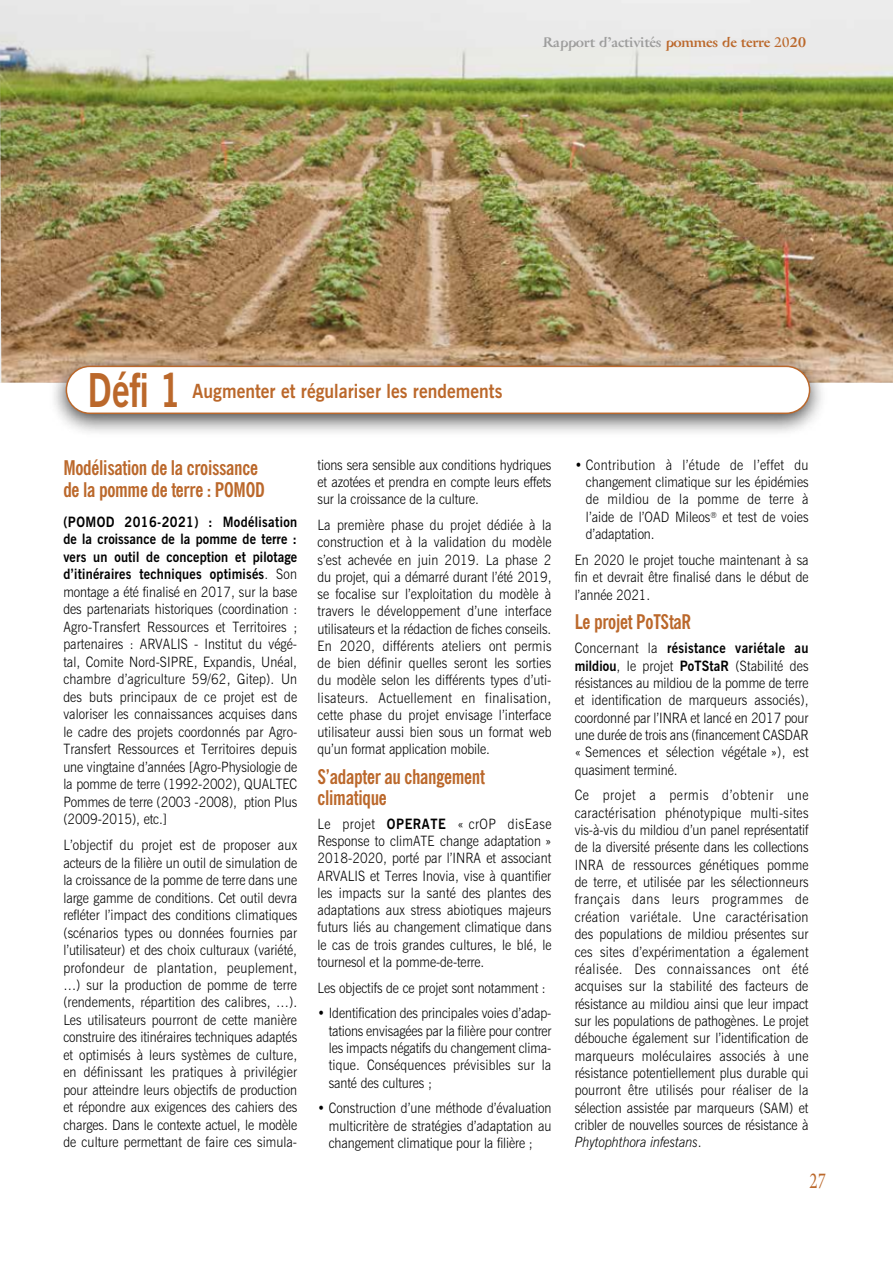
<style>
.page{position:relative;width:893px;height:1263px;background:#fff}
.page>*{position:absolute;margin:0;border:0;box-sizing:border-box;transform-origin:0 0}
.t1{font:700 46.65px "News Gothic BT";color:#bb682b;scale:.76 1}
.t2{font:21px "Air Roman";color:#bb682b;scale:.7 1}
.t3{font:700 condensed 20.25px/21.5px "News Gothic BT";letter-spacing:-.015em;color:#bb682b;scale:.95 1}
.t4{font:700 19.5px "News Gothic BT";letter-spacing:.005em;color:#bb682b;scale:.9 1}
.t5{font:300 14.25px/17.5px "News Gothic BT";letter-spacing:-.005em;color:#000;text-align:justify;scale:.9 1}
.t6{font:700 14.25px "Air";letter-spacing:-.015em;color:#9d9d9c}
.s1{color:#bb682b}
.s2{font-family:"Air Roman";font-weight:400;color:#bb682b}
.s3{font-weight:700}
.s4{font-style:italic}
</style>
<div class="page">
<img style="left:0;top:0;width:893px;height:383px">
<div style="left:48px;top:353px;width:780px;height:85px;background:#000;opacity:.75"></div>
<div style="left:66px;top:366px;width:744px;height:47px;background:#fff;border-radius:23px"></div>
<div style="left:66px;top:366px;width:744px;height:48px;border:2px solid #bb682b;border-radius:23px"></div>
<p class="t6" style="left:543px;top:33px;width:265px">Rapport d’activités <span class="s1">pommes de terre</span> <span class="s2">20</span><span class="s1">20</span></p>
<h1 class="t1" style="left:88px;top:362px;width:125px">Défi 1</h1>
<h3 class="t4" style="left:193px;top:379px;width:346px">Augmenter et régulariser les rendements</h3>
<h3 class="t3" style="left:63px;top:457px;width:213px">Modélisation de la croissance de la pomme de terre : POMOD</h3>
<p class="t5" style="left:63px;top:513px;width:261px"><span class="s3">(POMOD 2016-2021) : Modélisation de la croissance de la pomme de terre : vers un outil de conception et pilotage d’itinéraires techniques optimisés</span>. Son montage a été finalisé en 2017, sur la base des partenariats historiques (coordination :<br>Agro-Transfert Ressources et Territoires ; partenaires : ARVALIS - Institut du végé&shy;tal, Comite Nord-SIPRE, Expandis, Unéal, chambre d’agriculture 59/62, Gitep). Un des buts principaux de ce projet est de valoriser les connaissances acquises dans le cadre des projets coordonnés par Agro-Transfert Ressources et Territoires depuis une vingtaine d’années [Agro-Physiologie de la pomme de terre (1992-2002), QUALTEC Pommes de terre (2003 -2008), ption Plus (2009-2015), etc.]</p>
<p class="t5" style="left:63px;top:836px;width:261px">L’objectif du projet est de proposer aux acteurs de la filière un outil de simulation de la croissance de la pomme de terre dans une large gamme de conditions. Cet outil devra refléter l’impact des conditions climatiques (scénarios types ou données fournies par l’utilisateur) et des choix culturaux (variété, profondeur de plantation, peuplement, …) sur la production de pomme de terre (rendements, répartition des calibres, …).<br>Les utilisateurs pourront de cette manière construire des itinéraires techniques adaptés et optimisés à leurs systèmes de culture, en définissant les pratiques à privilégier pour atteindre leurs objectifs de production et répondre aux exigences des cahiers des charges. Dans le contexte actuel, le modèle de culture permettant de faire ces simula-</p>
<p class="t5" style="left:318px;top:456px;width:261px">tions sera sensible aux conditions hydriques et azotées et prendra en compte leurs effets sur la croissance de la culture.</p>
<p class="t5" style="left:318px;top:516px;width:261px">La première phase du projet dédiée à la construction et à la validation du modèle s’est achevée en juin 2019. La phase 2 du projet, qui a démarré durant l’été 2019, se focalise sur l’exploitation du modèle à travers le développement d’une interface utilisateurs et la rédaction de fiches conseils.<br>En 2020, différents ateliers ont permis de bien définir quelles seront les sorties du modèle selon les différents types d’uti&shy;lisateurs. Actuellement en finalisation, cette phase du projet envisage l’interface utilisateur aussi bien sous un format web qu’un format application mobile.</p>
<h3 class="t3" style="left:318px;top:766px;width:178px">S’adapter au changement climatique</h3>
<p class="t5" style="left:318px;top:815px;width:261px">Le projet <span class="s3">OPERATE</span> « crOP disEase Response to climATE change adaptation » 2018-2020, porté par l’INRA et associant ARVALIS et Terres Inovia, vise à quantifier les impacts sur la santé des plantes des adaptations aux stress abiotiques majeurs futurs liés au changement climatique dans le cas de trois grandes cultures, le blé, le tournesol et la pomme-de-terre.</p>
<p class="t5" style="left:318px;top:979px;width:255px">Les objectifs de ce projet sont notamment :</p>
<p class="t5" style="left:329px;top:1005px;width:249px;text-indent:-11px">• Identification des principales voies d’adap&shy;tations envisagées par la filière pour contrer les impacts négatifs du changement clima&shy;tique. Conséquences prévisibles sur la santé des cultures ;</p>
<p class="t5" style="left:329px;top:1099px;width:249px;text-indent:-11px">• Construction d’une méthode d’évaluation multicritère de stratégies d’adaptation au changement climatique pour la filière ;</p>
<p class="t5" style="left:586px;top:456px;width:249px;text-indent:-11px">• Contribution à l’étude de l’effet du changement climatique sur les épidémies de mildiou de la pomme de terre à l’aide de l’OAD Mileos<sup>®</sup> et test de voies d’adaptation.</p>
<p class="t5" style="left:575px;top:551px;width:261px">En 2020 le projet touche maintenant à sa fin et devrait être finalisé dans le début de l’année 2021.</p>
<h3 class="t3" style="left:575px;top:611px;width:124px">Le projet PoTStaR</h3>
<p class="t5" style="left:575px;top:639px;width:261px">Concernant la <span class="s3">résistance variétale au mildiou</span>, le projet <span class="s3">PoTStaR</span> (Stabilité des résistances au mildiou de la pomme de terre et identification de marqueurs associés), coordonné par l’INRA et lancé en 2017 pour une durée de trois ans (financement CASDAR « Semences et sélection végétale »), est quasiment terminé.</p>
<p class="t5" style="left:575px;top:786px;width:261px">Ce projet a permis d’obtenir une caractérisation phénotypique multi-sites vis-à-vis du mildiou d’un panel représentatif de la diversité présente dans les collections INRA de ressources génétiques pomme de terre, et utilisée par les sélectionneurs français dans leurs programmes de création variétale. Une caractérisation des populations de mildiou présentes sur ces sites d’expérimentation a également réalisée. Des connaissances ont été acquises sur la stabilité des facteurs de résistance au mildiou ainsi que leur impact sur les populations de pathogènes. Le projet débouche également sur l’identification de marqueurs moléculaires associés à une résistance potentiellement plus durable qui pourront être utilisés pour réaliser de la sélection assistée par marqueurs (SAM) et cribler de nouvelles sources de résistance à <span class="s4">Phytophthora infestans</span>.</p>
<h2 class="t2" style="left:809px;top:1167px;width:25px">27</h2>
</div>
